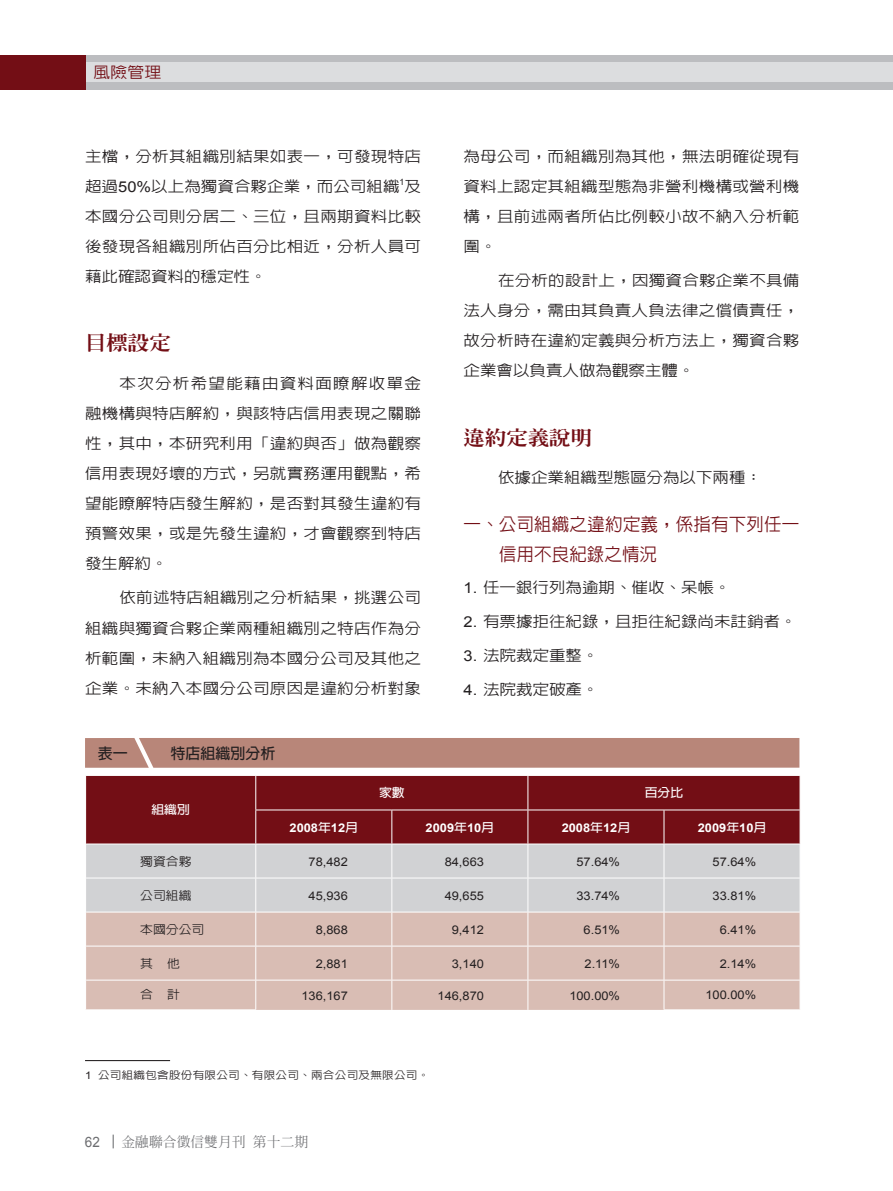
<style>
.page{position:relative;width:893px;height:1191px;background:#fff}
.page>*{position:absolute;margin:0;border:0;box-sizing:border-box;transform-origin:0 0}
.t1{font:800 19.5px "AR Ming B5";color:#730e15;scale:1.1 1}
.t2{font:500 18px/30px "AR Hei B5";letter-spacing:.01em;color:#730e15}
.t3{font:500 15.3px "AR Hei B5";color:#730e15;scale:1.1 1}
.t4{font:500 15px/30px "AR Hei B5";letter-spacing:.02em;color:#231f20;text-align:justify;scale:1.1 1}
.t5{font:500 15px "AR Hei B5";color:#231f20;scale:1.1 1}
.t6{font:700 15px "AR Hei B5";color:#231f20}
.t7{font:14.25px "Arial";color:#6c6d70;scale:.95 1}
.t8{font:500 13.8px "AR Ming B5";color:#6c6d70}
.t9{font:12px "Arial";color:#231f20;scale:1.07 1}
.t10{font:700 12px "Arial";color:#fff;scale:1.07 1}
.t11{font:500 12px "AR Hei B5";color:#231f20;scale:1.07 1}
.t12{font:700 12px "AR Hei B5";color:#fff;scale:1.07 1}
.t13{font:500 10.5px "AR Hei B5";letter-spacing:.025em;color:#231f20;scale:1.1 1}
.t14{font:8.7px "Arial";color:#231f20}
.s1{font-family:"Arial";font-weight:400}
.s2{font-family:"AR Hei B5"}
</style>
<div class="page">
<div style="left:0;top:55px;width:893px;height:34px;background:#bcbdc0"></div>
<div style="left:0;top:62px;width:893px;height:20px;background:#dcdddf"></div>
<div style="left:0;top:55px;width:85px;height:34px;background:#730e15"></div>
<svg style="left:113px;top:1134px;width:1px;height:14px"></svg>
<div style="left:85px;top:738px;width:714px;height:29px;background:#b88679"></div>
<div style="left:86px;top:776px;width:714px;height:67px;background:#730e15"></div>
<div style="left:86px;top:844px;width:714px;height:67px;background:#d1d2d4"></div>
<div style="left:86px;top:912px;width:714px;height:98px;background:#d9bdb4"></div>
<hr style="left:799px;top:776px;width:2px;height:33px;background:#fff">
<hr style="left:799px;top:980px;width:2px;height:29px;background:#fff">
<hr style="left:85px;top:1009px;width:171px;height:1px;background:#fff">
<hr style="left:664px;top:1009px;width:137px;height:1px;background:#fff">
<hr style="left:664px;top:809px;width:136px;height:1px;background:#fff">
<hr style="left:664px;top:877px;width:136px;height:1px;background:#fff">
<hr style="left:664px;top:945px;width:136px;height:1px;background:#fff">
<hr style="left:664px;top:979px;width:136px;height:1px;background:#fff">
<hr style="left:528px;top:776px;width:1px;height:33px;background:#fff">
<hr style="left:255px;top:776px;width:1px;height:33px;background:#fff">
<hr style="left:86px;top:877px;width:170px;height:1px;background:#fff">
<hr style="left:86px;top:945px;width:170px;height:1px;background:#fff">
<hr style="left:86px;top:979px;width:170px;height:1px;background:#fff">
<hr style="left:255px;top:809px;width:137px;height:1px;background:#fff">
<hr style="left:255px;top:810px;width:1px;height:33px;background:#fff">
<hr style="left:392px;top:809px;width:136px;height:1px;background:#fff">
<hr style="left:392px;top:810px;width:1px;height:33px;background:#fff">
<hr style="left:528px;top:809px;width:136px;height:1px;background:#fff">
<hr style="left:528px;top:810px;width:1px;height:33px;background:#fff">
<hr style="left:664px;top:810px;width:1px;height:33px;background:#fff">
<hr style="left:255px;top:844px;width:1px;height:33px;background:#fff">
<hr style="left:392px;top:844px;width:1px;height:33px;background:#fff">
<hr style="left:528px;top:844px;width:1px;height:33px;background:#fff">
<hr style="left:664px;top:844px;width:1px;height:33px;background:#fff">
<hr style="left:256px;top:877px;width:136px;height:1px;background:#fff">
<hr style="left:255px;top:878px;width:1px;height:33px;background:#fff">
<hr style="left:392px;top:877px;width:136px;height:1px;background:#fff">
<hr style="left:392px;top:878px;width:1px;height:33px;background:#fff">
<hr style="left:528px;top:877px;width:136px;height:1px;background:#fff">
<hr style="left:528px;top:878px;width:1px;height:33px;background:#fff">
<hr style="left:664px;top:878px;width:1px;height:33px;background:#fff">
<hr style="left:255px;top:912px;width:1px;height:33px;background:#fff">
<hr style="left:392px;top:912px;width:1px;height:33px;background:#fff">
<hr style="left:528px;top:912px;width:1px;height:33px;background:#fff">
<hr style="left:664px;top:912px;width:1px;height:33px;background:#fff">
<hr style="left:256px;top:945px;width:136px;height:1px;background:#fff">
<hr style="left:255px;top:946px;width:1px;height:33px;background:#fff">
<hr style="left:392px;top:945px;width:136px;height:1px;background:#fff">
<hr style="left:392px;top:946px;width:1px;height:33px;background:#fff">
<hr style="left:528px;top:945px;width:136px;height:1px;background:#fff">
<hr style="left:528px;top:946px;width:1px;height:33px;background:#fff">
<hr style="left:664px;top:946px;width:1px;height:33px;background:#fff">
<hr style="left:256px;top:979px;width:136px;height:1px;background:#fff">
<svg style="left:255px;top:980px;width:1px;height:29px"></svg>
<hr style="left:392px;top:979px;width:136px;height:1px;background:#fff">
<hr style="left:392px;top:980px;width:1px;height:30px;background:#fff">
<hr style="left:528px;top:979px;width:136px;height:1px;background:#fff">
<hr style="left:528px;top:980px;width:1px;height:30px;background:#fff">
<svg style="left:664px;top:980px;width:1px;height:29px"></svg>
<hr style="left:85px;top:1060px;width:85px;height:1px;background:#231f20">
<p class="t3" style="left:93px;top:65px;width:63px">風險管理</p>
<p class="t4" style="left:85px;top:141px;width:307px">主檔，分析其組織別結果如表一，可發現特店超過<span class="s1">50%</span>以上為獨資合夥企業，而公司組織及</p>
<p class="t14" style="left:400px;top:177px;width:6px">1</p>
<p class="t4" style="left:85px;top:201px;width:307px">本國分公司則分居二、三位，且兩期資料比較後發現各組織別所佔百分比相近，分析人員可藉此確認資料的穩定性。</p>
<h1 class="t1" style="left:85px;top:333px;width:80px">目標設定</h1>
<p class="t4" style="left:85px;top:368px;width:307px;text-indent:34px">本次分析希望能藉由資料面瞭解收單金融機構與特店解約，與該特店信用表現之關聯性，其中，本研究利用「違約與否」做為觀察信用表現好壞的方式，另就實務運用觀點，希望能瞭解特店發生解約，是否對其發生違約有預警效果，或是先發生違約，才會觀察到特店發生解約。</p>
<p class="t4" style="left:85px;top:583px;width:307px;text-indent:34px">依前述特店組織別之分析結果，挑選公司組織與獨資合夥企業兩種組織別之特店作為分析範圍，未納入組織別為本國分公司及其他之企業。未納入本國分公司原因是違約分析對象</p>
<p class="t6" style="left:98px;top:746px;width:31px">表一</p>
<p class="t6" style="left:171px;top:746px;width:106px">特店組織別分析</p>
<p class="t4" style="left:463px;top:141px;width:307px">為母公司，而組織別為其他，無法明確從現有資料上認定其組織型態為非營利機構或營利機構，且前述兩者所佔比例較小故不納入分析範圍。</p>
<p class="t4" style="left:463px;top:266px;width:307px;text-indent:34px">在分析的設計上，因獨資合夥企業不具備法人身分，需由其負責人負法律之償債責任，故分析時在違約定義與分析方法上，獨資合夥企業會以負責人做為觀察主體。</p>
<h1 class="t1" style="left:463px;top:427px;width:118px">違約定義說明</h1>
<p class="t5" style="left:498px;top:470px;width:241px">依據企業組織型態區分為以下兩種：</p>
<p class="t2" style="left:499px;top:509px;width:302px;text-indent:-36px">一、公司組織之違約定義，係指有下列任一信用不良紀錄之情況</p>
<p class="t5" style="left:463px;top:579px;width:244px"><span class="s1">1.</span> 任一銀行列為逾期、催收、呆帳。</p>
<p class="t5" style="left:463px;top:613px;width:304px"><span class="s1">2.</span> 有票據拒往紀錄，且拒往紀錄尚未註銷者。</p>
<p class="t4" style="left:463px;top:640px;width:124px"><span class="s1">3.</span> 法院裁定重整。</p>
<p class="t4" style="left:463px;top:674px;width:124px"><span class="s1">4.</span> 法院裁定破產。</p>
<p class="t12" style="left:151px;top:804px;width:38px">組織別</p>
<p class="t12" style="left:379px;top:787px;width:26px">家數</p>
<p class="t12" style="left:645px;top:787px;width:37px">百分比</p>
<p class="t10" style="left:290px;top:820px;width:66px">2008<span class="s2">年</span>12<span class="s2">月</span></p>
<p class="t10" style="left:426px;top:820px;width:66px">2009<span class="s2">年</span>10<span class="s2">月</span></p>
<p class="t10" style="left:562px;top:820px;width:66px">2008<span class="s2">年</span>12<span class="s2">月</span></p>
<p class="t10" style="left:698px;top:820px;width:66px">2009<span class="s2">年</span>10<span class="s2">月</span></p>
<p class="t11" style="left:140px;top:855px;width:49px">獨資合夥</p>
<p class="t9" style="left:309px;top:854px;width:38px">78,482</p>
<p class="t9" style="left:445px;top:854px;width:38px">84,663</p>
<p class="t9" style="left:576px;top:854px;width:42px">57.64%</p>
<p class="t9" style="left:713px;top:854px;width:42px">57.64%</p>
<p class="t11" style="left:140px;top:889px;width:49px">公司組織</p>
<p class="t9" style="left:309px;top:888px;width:38px">45,936</p>
<p class="t9" style="left:445px;top:888px;width:38px">49,655</p>
<p class="t9" style="left:576px;top:888px;width:42px">33.74%</p>
<p class="t9" style="left:713px;top:888px;width:42px">33.81%</p>
<p class="t11" style="left:140px;top:923px;width:62px">本國分公司</p>
<p class="t9" style="left:316px;top:922px;width:32px">8,868</p>
<p class="t9" style="left:452px;top:922px;width:32px">9,412</p>
<p class="t9" style="left:584px;top:922px;width:36px">6.51%</p>
<p class="t9" style="left:720px;top:922px;width:36px">6.41%</p>
<p class="t11" style="left:140px;top:957px;width:39px">其 他</p>
<p class="t9" style="left:316px;top:956px;width:32px">2,881</p>
<p class="t9" style="left:452px;top:956px;width:32px">3,140</p>
<p class="t9" style="left:585px;top:956px;width:35px">2.11%</p>
<p class="t9" style="left:720px;top:956px;width:36px">2.14%</p>
<p class="t11" style="left:140px;top:989px;width:39px">合 計</p>
<p class="t9" style="left:301px;top:988px;width:45px">136,167</p>
<p class="t9" style="left:438px;top:988px;width:45px">146,870</p>
<p class="t9" style="left:569px;top:988px;width:49px">100.00%</p>
<p class="t9" style="left:705px;top:988px;width:49px">100.00%</p>
<p class="t13" style="left:85px;top:1070px;width:314px"><span class="s1">1</span> 公司組織包含股份有限公司、有限公司、兩合公司及無限公司。</p>
<p class="t7" style="left:85px;top:1133px;width:17px">62</p>
<p class="t8" style="left:122px;top:1135px;width:188px">金融聯合徵信雙月刊第十二期</p>
</div>
